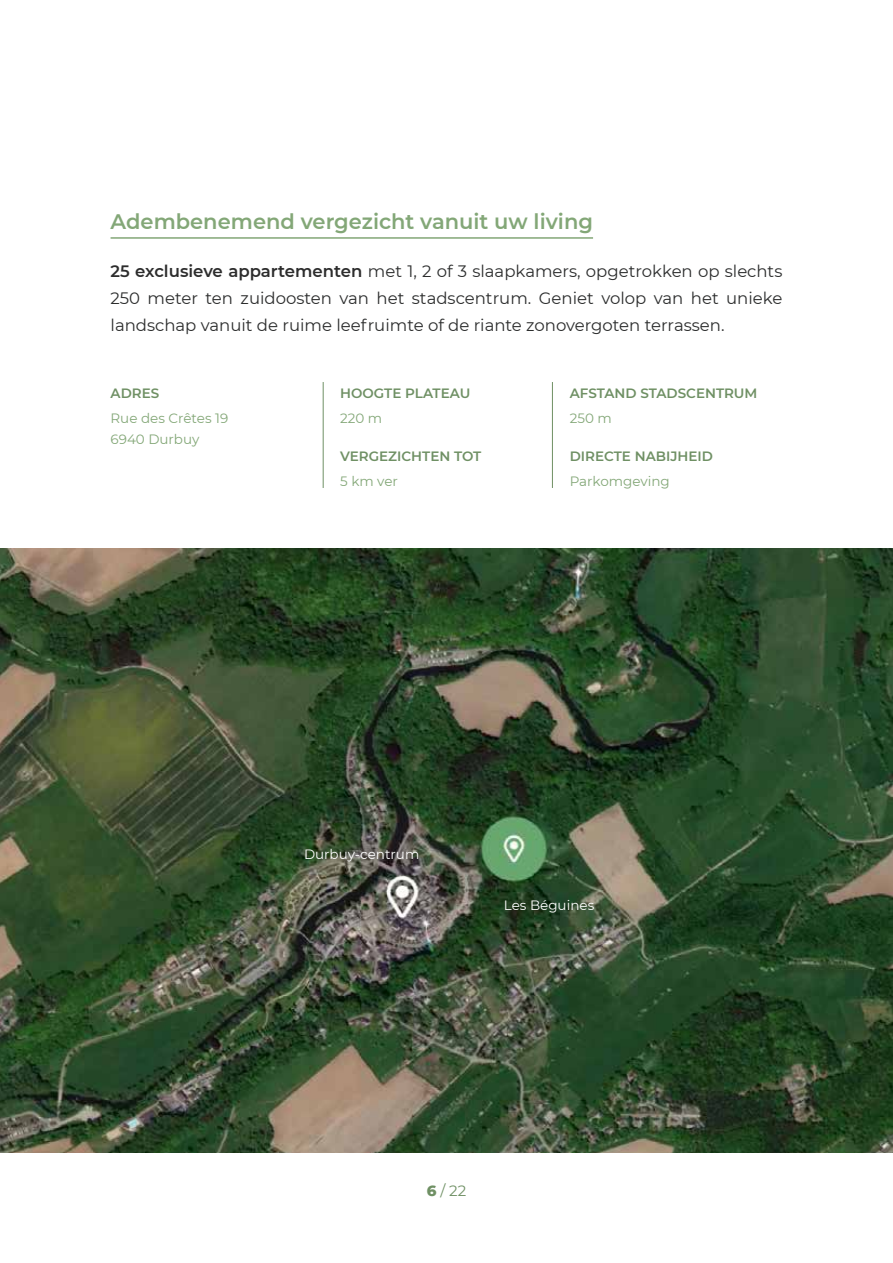
<style>
.page{position:relative;width:893px;height:1263px;background:#fff}
.page>*{position:absolute;margin:0;border:0;box-sizing:border-box;transform-origin:0 0}
.t1{font:600 21px "Montserrat";color:#83a777}
.t2{font:16.5px/27px "Montserrat";color:#2c2d2d;text-align:justify}
.t3{font:15px "Montserrat";color:#6f9064}
.t4{font:600 13.5px "Montserrat";color:#6f9064}
.t5{font:13.5px/21px "Montserrat";color:#83a777}
.t6{font:13.5px "Montserrat";color:#fff}
.s1{font-weight:600;color:#2d2d2d}
.s2{font-weight:800}
</style>
<div class="page">
<hr style="left:111px;top:237px;width:482px;height:2px;background:#83a777">
<hr style="left:323px;top:382px;width:1px;height:106px;background:#6f9064">
<hr style="left:552px;top:382px;width:1px;height:106px;background:#6f9064">
<img style="left:0;top:549px;width:893px;height:603px">
<p class="t1" style="left:111px;top:206px;width:484px">Adembenemend vergezicht vanuit uw living</p>
<p class="t2" style="left:111px;top:257px;width:673px"><span class="s1">25 exclusieve appartementen</span> met 1, 2 of 3 slaapkamers, opgetrokken op slechts 250 meter ten zuidoosten van het stadscentrum. Geniet volop van het unieke landschap vanuit de ruime leefruimte of de riante zonovergoten terrassen.</p>
<p class="t4" style="left:111px;top:384px;width:50px">ADRES</p>
<p class="t5" style="left:111px;top:407px;width:119px">Rue des Crêtes 19<br>6940 Durbuy</p>
<p class="t4" style="left:340px;top:384px;width:132px">HOOGTE PLATEAU</p>
<p class="t5" style="left:340px;top:407px;width:44px">220 m</p>
<p class="t4" style="left:340px;top:446px;width:143px">VERGEZICHTEN TOT</p>
<p class="t5" style="left:340px;top:470px;width:59px">5 km ver</p>
<p class="t4" style="left:570px;top:384px;width:189px">AFSTAND STADSCENTRUM</p>
<p class="t5" style="left:570px;top:407px;width:44px">250 m</p>
<p class="t4" style="left:570px;top:446px;width:145px">DIRECTE NABIJHEID</p>
<p class="t5" style="left:570px;top:470px;width:102px">Parkomgeving</p>
<p class="t6" style="left:304px;top:844px;width:117px">Durbuy-centrum</p>
<p class="t6" style="left:504px;top:895px;width:92px">Les Béguines</p>
<p class="t3" style="left:427px;top:1180px;width:41px"><span class="s2">6</span> / 22</p>
</div>
